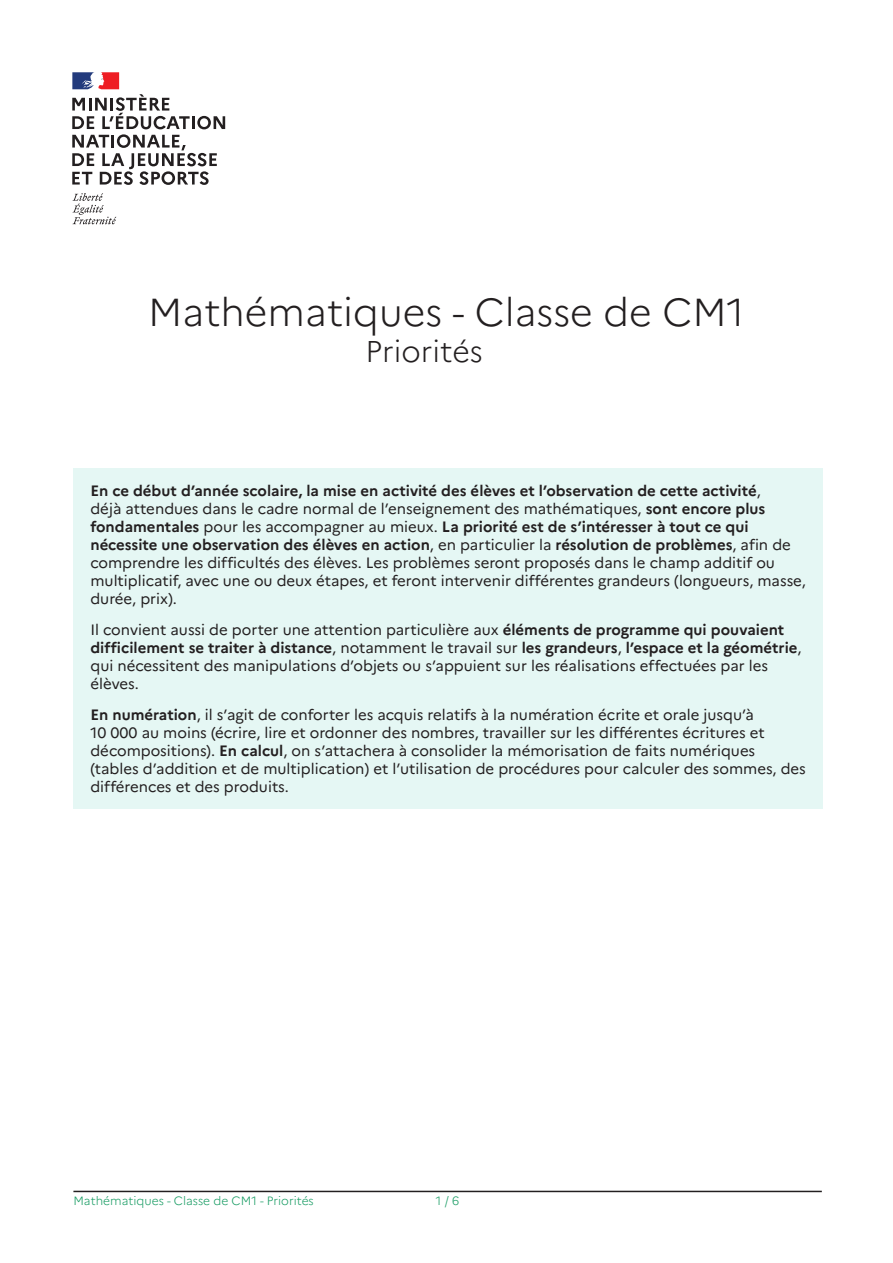
<style>
.page{position:relative;width:893px;height:1263px;background:#fff}
.page>*{position:absolute;margin:0;border:0;box-sizing:border-box;transform-origin:0 0}
.Titre_Doc{font:300 39px "Marianne";color:#231f20}
.Titre_Doc-2{font:300 30px "Marianne";color:#231f20}
.t1{font:15px/18px "Marianne";color:#231f20}
.t2{font:300 12px "Marianne";color:#169b62}
.s1{font-weight:700}
</style>
<div class="page">
<hr style="left:73px;top:1191px;width:749px;height:1px;background:#231f20">
<div style="left:73px;top:468px;width:750px;height:340px;background:#e5f7f4"></div>
<svg style="left:72px;top:193px;width:44px;height:31px"></svg>
<svg style="left:72px;top:72px;width:153px;height:113px"></svg>
<p class="Titre_Doc" style="left:148px;top:288px;width:598px">Mathématiques - Classe de CM1</p>
<p class="Titre_Doc-2" style="left:366px;top:333px;width:119px">Priorités</p>
<p class="t1" style="left:90px;top:482px;width:717px"><span class="s1">En ce début d’année scolaire, la mise en activité des élèves et l’observation de cette activité</span>,<br>déjà attendues dans le cadre normal de l’enseignement des mathématiques, <span class="s1">sont encore plus fondamentales</span> pour les accompagner au mieux. <span class="s1">La priorité est de s’intéresser à tout ce qui nécessite une observation des élèves en action</span>, en particulier la <span class="s1">résolution de problèmes</span>, afin de comprendre les difficultés des élèves. Les problèmes seront proposés dans le champ additif ou multiplicatif, avec une ou deux étapes, et feront intervenir différentes grandeurs (longueurs, masse, durée, prix).</p>
<p class="t1" style="left:90px;top:620px;width:713px">Il convient aussi de porter une attention particulière aux <span class="s1">éléments de programme qui pouvaient difficilement se traiter à distance</span>, notamment le travail sur <span class="s1">les grandeurs</span>, <span class="s1">l’espace et la géométrie</span>, qui nécessitent des manipulations d’objets ou s’appuient sur les réalisations effectuées par les élèves.</p>
<p class="t1" style="left:90px;top:705px;width:717px"><span class="s1">En numération</span>, il s’agit de conforter les acquis relatifs à la numération écrite et orale jusqu’à<br>10 000 au moins (écrire, lire et ordonner des nombres, travailler sur les différentes écritures et décompositions). <span class="s1">En calcul</span>, on s’attachera à consolider la mémorisation de faits numériques (tables d’addition et de multiplication) et l’utilisation de procédures pour calculer des sommes, des différences et des produits.</p>
<p class="t2" style="left:73px;top:1193px;width:242px">Mathématiques - Classe de CM1 - Priorités</p>
<p class="t2" style="left:436px;top:1193px;width:25px">1 / 6</p>
</div>
